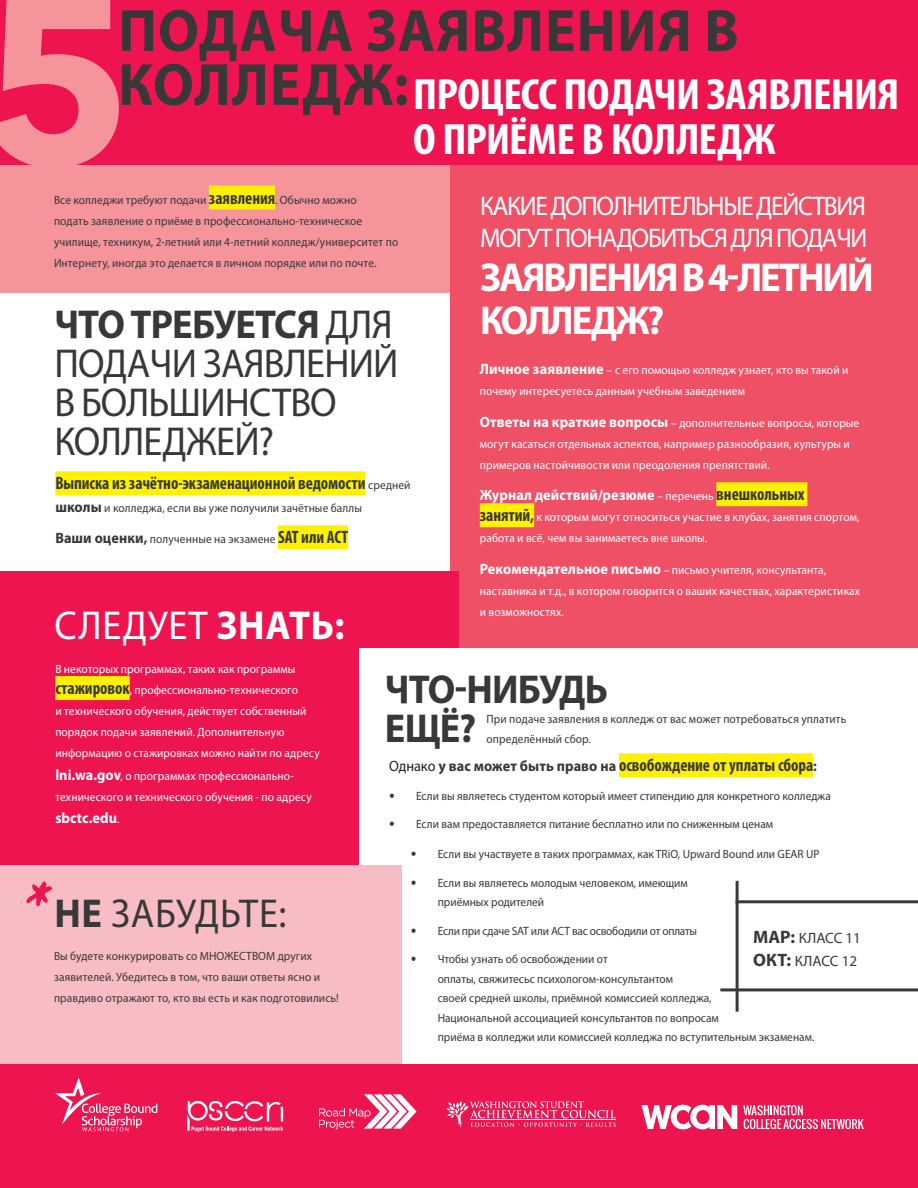
<style>
.page{position:relative;width:918px;height:1188px;background:#fff}
.page>*{position:absolute;margin:0;border:0;box-sizing:border-box;transform-origin:0 0}
.t1{font:700 238.5px "Avenir Next";color:#f5949b}
.t2{font:700 60px/54px "Myriad Pro";letter-spacing:.02em;color:#383839;scale:.95 1}
.t3{font:700 60px "Daniel";color:#ed1450}
.t4{font:700 condensed 44.1px/45px "Myriad Pro";letter-spacing:-.015em;color:#fff;scale:1.07 1}
.t5{font:40.5px/39px "Myriad Pro";letter-spacing:-.02em;color:#383839;scale:.95 1}
.t6{font:700 40.5px/43.5px "Myriad Pro";letter-spacing:-.05em;color:#fff;scale:.95 1}
.t7{font:700 40.5px/39px "Myriad Pro";letter-spacing:-.02em;color:#383839;scale:.95 1}
.t8{font:40.5px "Myriad Pro";letter-spacing:.02em;color:#fff;scale:.95 1}
.t9{font:40.5px "Myriad Pro";letter-spacing:.02em;color:#383839;scale:.95 1}
.t10{font:27px/32.4px "Myriad Pro";letter-spacing:-.05em;color:#fff;scale:.95 1}
.t11{font:700 condensed 18px "Myriad Pro";letter-spacing:-.005em;color:#383839;scale:.95 1}
.t12{font:700 15px "Myriad Pro";letter-spacing:.005em;color:#fff;scale:.95 1}
.t13{font:15px/22.5px "Myriad Pro";color:#383839}
.t14{font:12px/19.5px "Myriad Pro";letter-spacing:.005em;color:#383839;scale:.95 1}
.t15{font:12px/21px "Myriad Pro";letter-spacing:.01em;color:#fff;scale:.95 1}
.t16{font:12px "Myriad Pro";letter-spacing:-.02em;color:#383839;scale:.95 1}
.s1{font-weight:700;font-stretch:condensed;font-size:18px}
.s2{font-weight:700}
.s3{font-weight:400;font-stretch:normal;font-size:12px}
.s4{font-weight:700;font-size:15px}
.s5{font-weight:400;font-size:12px}
.s6{font-stretch:condensed;font-size:18px;color:#383839}
.s7{font-weight:700;font-stretch:condensed;font-size:18px;color:#383839}
.s8{font-weight:400;font-stretch:normal;font-size:15px;color:#231f20}
.s9{font-stretch:normal;font-size:15px}
.s10{font-family:"Avenir LT Std";font-weight:900}
.s11{font-weight:700;font-size:18px}
</style>
<div class="page">
<div style="left:0;top:118px;width:474px;height:175px;background:#f5949b"></div>
<div style="left:450px;top:133px;width:468px;height:531px;background:#ef5065"></div>
<div style="left:209px;top:186px;width:66px;height:24px;background:#fff101"></div>
<div style="left:716px;top:482px;width:91px;height:24px;background:#fff101"></div>
<div style="left:480px;top:503px;width:54px;height:24px;background:#fff101"></div>
<div style="left:55px;top:471px;width:310px;height:24px;background:#fff101"></div>
<div style="left:278px;top:525px;width:70px;height:24px;background:#fff101"></div>
<div style="left:0;top:571px;width:458px;height:315px;background:#ed1450"></div>
<div style="left:55px;top:676px;width:75px;height:24px;background:#fff101"></div>
<div style="left:359px;top:648px;width:559px;height:413px;background:#fff"></div>
<div style="left:619px;top:753px;width:194px;height:24px;background:#fff101"></div>
<div style="left:0;top:865px;width:401px;height:313px;background:#f8bdc4"></div>
<div style="left:0;top:1064px;width:918px;height:124px;background:#ed1450"></div>
<svg style="left:319px;top:1094px;width:98px;height:35px"></svg>
<svg style="left:641px;top:1105px;width:96px;height:24px"></svg>
<svg style="left:743px;top:1105px;width:121px;height:24px"></svg>
<svg style="left:55px;top:1078px;width:102px;height:53px"></svg>
<svg style="left:446px;top:1101px;width:170px;height:26px"></svg>
<svg style="left:187px;top:1101px;width:96px;height:31px"></svg>
<div style="left:0;top:0;width:918px;height:164px;background:#ed1450"></div>
<hr style="left:736px;top:900px;width:182px;height:3px;background:#383839">
<hr style="left:736px;top:881px;width:3px;height:131px;background:#383839">
<hr style="left:720px;top:988px;width:198px;height:3px;background:#383839">
<h1 class="t1" style="left:-20px;top:-126px;width:156px">5</h1>
<h2 class="t2" style="left:118px;top:2px;width:655px">ПОДАЧА ЗАЯВЛЕНИЯ В<br>КОЛЛЕДЖ:</h2>
<h3 class="t4" style="left:413px;top:71px;width:456px">ПРОЦЕСС ПОДАЧИ ЗАЯВЛЕНИЯ<br>О ПРИЁМЕ В КОЛЛЕДЖ</h3>
<p class="t14" style="left:54px;top:189px;width:364px;line-height:21px">Все колледжи требуют подачи <span class="s1">заявления</span>. Обычно можно<br>подать заявление о приёме в профессионально-техническое училище, техникум, 2-летний или 4-летний колледж/университет по Интернету, иногда это делается в личном порядке или по почте.</p>
<h3 class="t5" style="left:54px;top:304px;width:364px"><span class="s2">ЧТО ТРЕБУЕТСЯ</span> ДЛЯ<br>ПОДАЧИ ЗАЯВЛЕНИЙ<br>В БОЛЬШИНСТВО<br>КОЛЛЕДЖЕЙ?</h3>
<h3 class="t11" style="left:55px;top:472px;width:375px">Выписка из зачётно-экзаменационной ведомости <span class="s3">средней</span></h3>
<p class="t14" style="left:55px;top:498px;width:324px"><span class="s4">школы</span> и колледжа, если вы уже получили зачётные баллы</p>
<p class="t14" style="left:55px;top:529px;width:310px"><span class="s4">Ваши оценки,</span> полученные на экзамене <span class="s1">SAT или ACT</span></p>
<h3 class="t8" style="left:54px;top:600px;width:307px">СЛЕДУЕТ <span class="s2">ЗНАТЬ:</span></h3>
<h3 class="t10" style="left:480px;top:189px;width:409px">КАКИЕ ДОПОЛНИТЕЛЬНЫЕ ДЕЙСТВИЯ<br>МОГУТ ПОНАДОБИТЬСЯ ДЛЯ ПОДАЧИ</h3>
<h3 class="t6" style="left:480px;top:254px;width:416px">ЗАЯВЛЕНИЯ В 4-ЛЕТНИЙ<br>КОЛЛЕДЖ?</h3>
<p class="t15" style="left:480px;top:360px;width:389px"><span class="s4">Личное заявление</span> – с его помощью колледж узнает, кто вы такой и почему интересуетесь данным учебным заведением</p>
<p class="t15" style="left:480px;top:412px;width:401px"><span class="s4">Ответы на краткие вопросы</span> – дополнительные вопросы, которые могут касаться отдельных аспектов, например разнообразия, культуры и примеров настойчивости или преодоления препятствий.</p>
<p class="t12" style="left:480px;top:485px;width:343px">Журнал действий/резюме <span class="s5">– перечень</span> <span class="s6">внешкольных</span></p>
<p class="t15" style="left:480px;top:507px;width:401px"><span class="s7">занятий,</span> к которым могут относиться участие в клубах, занятия спортом, работа и всё, чем вы занимаетесь вне школы.</p>
<p class="t15" style="left:480px;top:559px;width:402px"><span class="s4">Рекомендательное письмо</span> – письмо учителя, консультанта, наставника и т.д., в котором говорится о ваших качествах, характеристиках и возможностях.</p>
<p class="t15" style="left:55px;top:658px;width:280px">В некоторых программах, таких как программы <span class="s7">стажировок</span>, профессионально-технического<br>и технического обучения, действует собственный порядок подачи заявлений. Дополнительную информацию о стажировках можно найти по адресу</p>
<p class="t15" style="left:55px;top:765px;width:271px"><span class="s4">lni.wa.gov</span>, о программах профессионально&shy;технического и технического обучения - по адресу</p>
<p class="t12" style="left:55px;top:808px;width:69px">sbctc.edu<span class="s5">.</span></p>
<h2 class="t3" style="left:26px;top:876px;width:31px">*</h2>
<h3 class="t9" style="left:54px;top:888px;width:246px"><span class="s2">НЕ</span> ЗАБУДЬТЕ:</h3>
<p class="t14" style="left:54px;top:945px;width:301px;line-height:21px">Вы будете конкурировать со МНОЖЕСТВОМ других заявителей. Убедитесь в том, что ваши ответы ясно и правдиво отражают то, кто вы есть и как подготовились!</p>
<h3 class="t7" style="left:385px;top:668px;width:236px">ЧТО-НИБУДЬ<br>ЕЩЁ?</h3>
<p class="t14" style="left:487px;top:709px;width:380px">При подаче заявления в колледж от вас может потребоваться уплатить определённый сбор.</p>
<h3 class="t11" style="left:389px;top:754px;width:452px"><span class="s8">Однако</span> <span class="s9">у вас может быть право на</span> освобождение от уплаты сбора<span class="s9">:</span></h3>
<p class="t14" style="left:389px;top:786px;width:466px"><span class="s10">•</span> Если вы являетесь студентом который имеет стипендию для конкретного колледжа</p>
<p class="t14" style="left:389px;top:814px;width:406px"><span class="s10">•</span> Если вам предоставляется питание бесплатно или по сниженным ценам</p>
<p class="t14" style="left:411px;top:844px;width:432px"><span class="s10">•</span> Если вы участвуете в таких программах, как TRiO, Upward Bound или GEAR UP</p>
<p class="t14" style="left:438px;top:873px;width:265px;text-indent:-27px"><span class="s10">•</span> Если вы являетесь молодым человеком, имеющим приёмных родителей</p>
<p class="t16" style="left:411px;top:923px;width:303px"><span class="s10">•</span> Если при сдаче SAT или ACT вас освободили от оплаты</p>
<p class="t14" style="left:438px;top:949px;width:398px;text-indent:-27px"><span class="s10">•</span> Чтобы узнать об освобождении от<br>оплаты, свяжитесьс психологом-консультантом<br>своей средней школы, приёмной комиссией колледжа,<br>Национальной ассоциацией консультантов по вопросам<br>приёма в колледжи или комиссией колледжа по вступительным экзаменам.</p>
<p class="t13" style="left:753px;top:927px;width:109px"><span class="s11">МАР:</span> КЛАСС 11<br><span class="s11">ОКТ:</span> КЛАСС 12</p>
</div>
